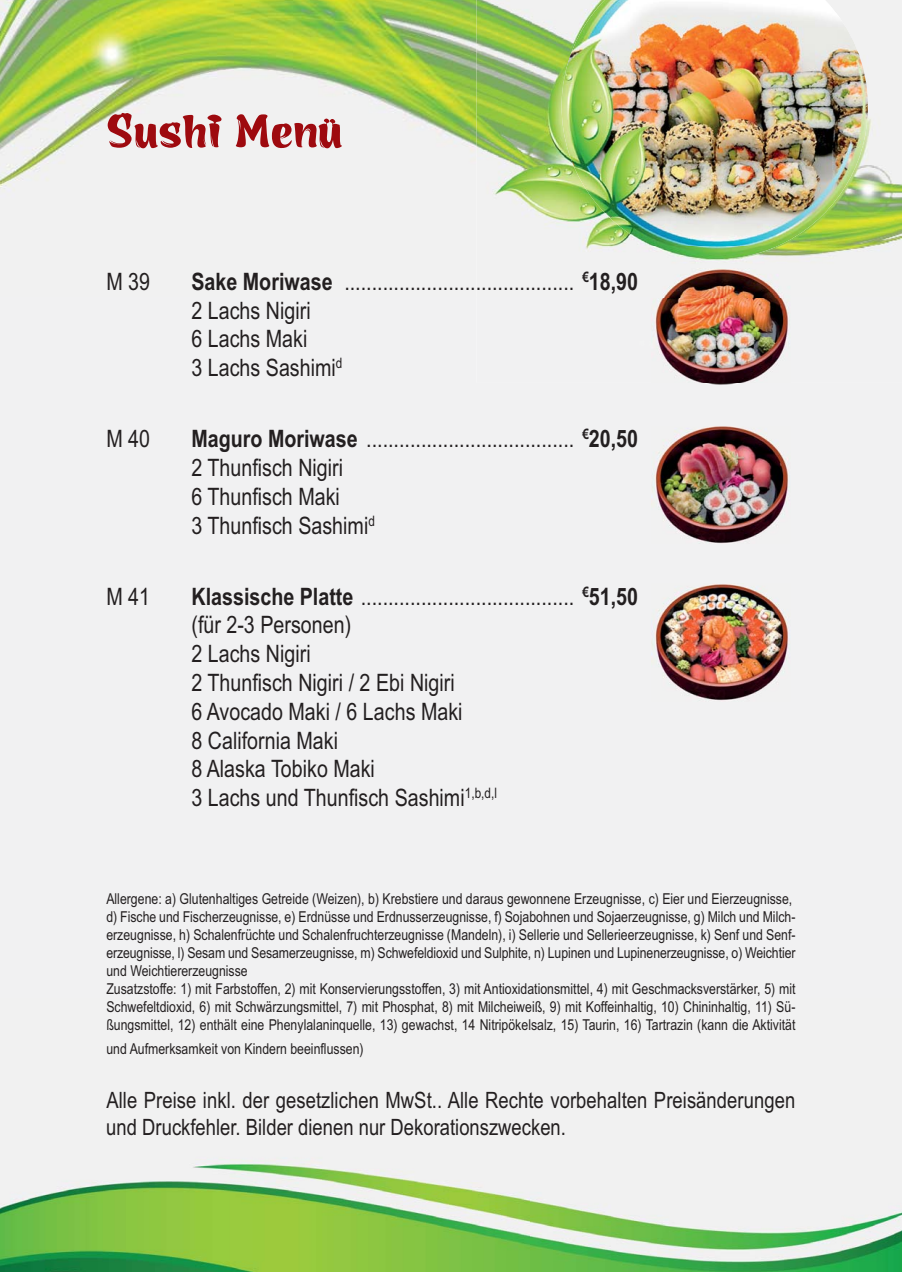
<style>
.page{position:relative;width:902px;height:1272px;background:#fff}
.page>*{position:absolute;margin:0;border:0;box-sizing:border-box;transform-origin:0 0}
.t1{font:52.5px "Azuki";color:#9e0a0f}
.t2{font:24px/28.8px "Arial Narrow";color:#231f20}
.t3{font:22.8px "Arial Narrow";color:#231f20;scale:1.05 1}
.t4{font:22.5px/27px "Arial Narrow";letter-spacing:.005em;color:#231f20}
.t5{font:15px/18px "Arial Narrow";color:#231f20}
.s1{font-weight:700;font-size:24px}
</style>
<div class="page">
<div style="left:0;top:297px;width:901px;height:701px;background:#f1f1f2"></div>
<img style="left:0;top:0;width:476px;height:297px">
<img style="left:0;top:998px;width:901px;height:273px">
<img style="left:476px;top:0;width:425px;height:383px">
<img style="left:651px;top:246px;width:126px;height:13px">
<img style="left:561px;top:0;width:306px;height:246px">
<img style="left:651px;top:269px;width:139px;height:117px">
<img style="left:651px;top:426px;width:139px;height:118px">
<img style="left:651px;top:583px;width:139px;height:118px">
<h1 class="t1" style="left:106px;top:114px;width:237px">Sushi Menü</h1>
<h2 class="t2" style="left:106px;top:269px;width:45px">M 39</h2>
<h3 class="t3" style="left:191px;top:273px;width:427px"><span class="s1">Sake Moriwase</span> .......................................... <sup>€</sup><span class="s1">18,90</span></h3>
<h2 class="t2" style="left:191px;top:298px;width:152px">2 Lachs Nigiri<br>6 Lachs Maki<br>3 Lachs Sashimi<sup>d</sup></h2>
<h2 class="t2" style="left:106px;top:426px;width:45px">M 40</h2>
<h3 class="t3" style="left:191px;top:431px;width:427px"><span class="s1">Maguro Moriwase</span> ...................................... <sup>€</sup><span class="s1">20,50</span></h3>
<h2 class="t2" style="left:191px;top:455px;width:185px">2 Thunfisch Nigiri<br>6 Thunfisch Maki<br>3 Thunfisch Sashimi<sup>d</sup></h2>
<h2 class="t2" style="left:106px;top:584px;width:45px">M 41</h2>
<h3 class="t3" style="left:191px;top:588px;width:427px"><span class="s1">Klassische Platte</span> ....................................... <sup>€</sup><span class="s1">51,50</span></h3>
<h2 class="t2" style="left:191px;top:613px;width:307px">(für 2-3 Personen)<br>2 Lachs Nigiri<br>2 Thunfisch Nigiri / 2 Ebi Nigiri<br>6 Avocado Maki / 6 Lachs Maki<br>8 California Maki<br>8 Alaska Tobiko Maki<br>3 Lachs und Thunfisch Sashimi<sup>1,b,d,l</sup></h2>
<p class="t5" style="left:106px;top:891px;width:690px">Allergene: a) Glutenhaltiges Getreide (Weizen), b) Krebstiere und daraus gewonnene Erzeugnisse, c) Eier und Eierzeugnisse, d) Fische und Fischerzeugnisse, e) Erdnüsse und Erdnusserzeugnisse, f) Sojabohnen und Sojaerzeugnisse, g) Milch und Milch&shy;erzeugnisse, h) Schalenfrüchte und Schalenfruchterzeugnisse (Mandeln), i) Sellerie und Sellerieerzeugnisse, k) Senf und Senf&shy;erzeugnisse, l) Sesam und Sesamerzeugnisse, m) Schwefeldioxid und Sulphite, n) Lupinen und Lupinenerzeugnisse, o) Weichtier und Weichtiererzeugnisse<br>Zusatzstoffe: 1) mit Farbstoffen, 2) mit Konservierungsstoffen, 3) mit Antioxidationsmittel, 4) mit Geschmacksverstärker, 5) mit Schwefeltdioxid, 6) mit Schwärzungsmittel, 7) mit Phosphat, 8) mit Milcheiweiß, 9) mit Koffeinhaltig, 10) Chininhaltig, 11) Sü&shy;ßungsmittel, 12) enthält eine Phenylalaninquelle, 13) gewachst, 14 Nitripökelsalz, 15) Taurin, 16) Tartrazin (kann die Aktivität</p>
<p class="t5" style="left:106px;top:1041px;width:259px">und Aufmerksamkeit von Kindern beeinflussen)</p>
<h3 class="t4" style="left:106px;top:1088px;width:690px">Alle Preise inkl. der gesetzlichen MwSt.. Alle Rechte vorbehalten Preisänderungen und Druckfehler. Bilder dienen nur Dekorationszwecken.</h3>
</div>
